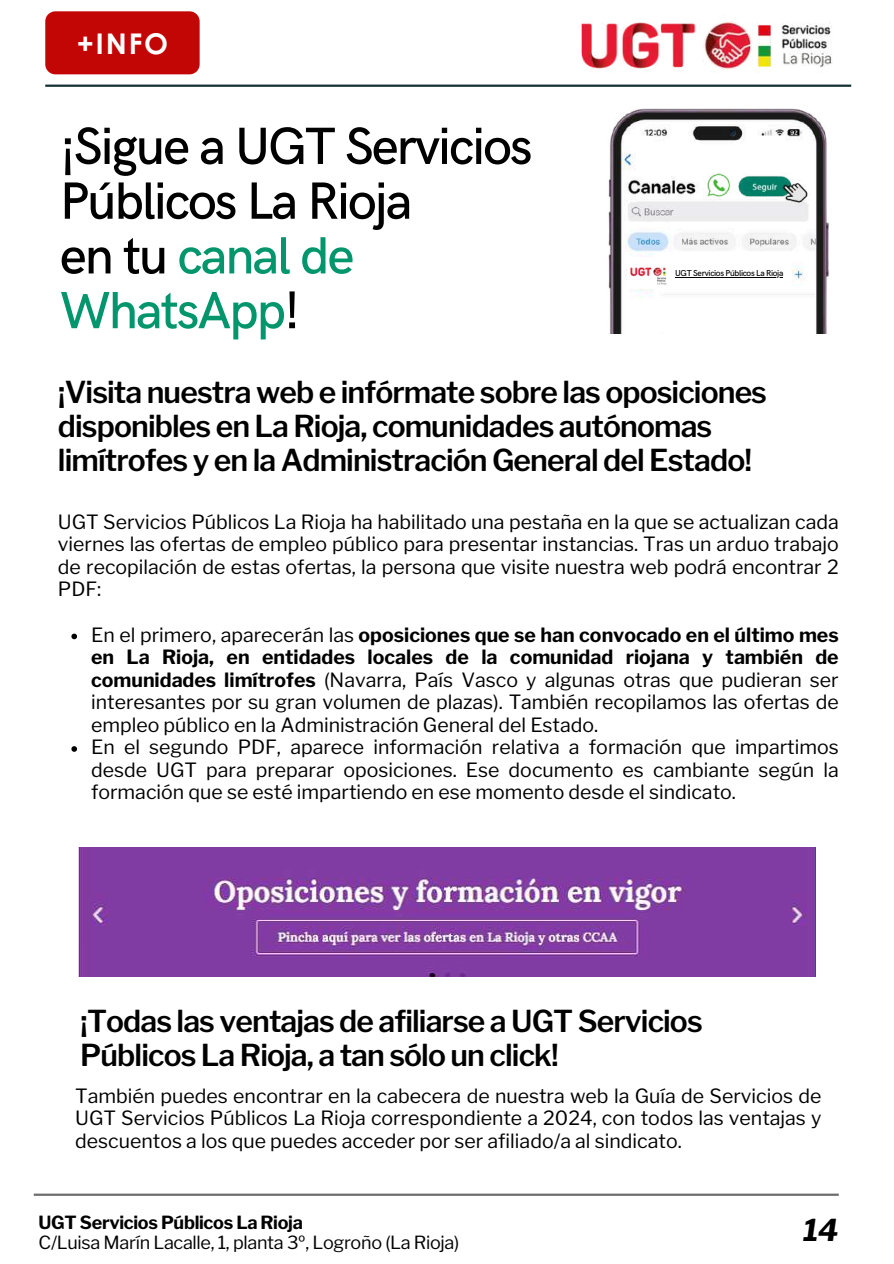
<style>
.page{position:relative;width:894px;height:1264px;background:#fff}
.page>*{position:absolute;margin:0;border:0;box-sizing:border-box;transform-origin:0 0}
.t1{font:500 52.5px/54.8px "HK Grotesk";letter-spacing:-.04em;color:#000}
.t2{font:600 30px/33.8px "Libre Franklin";letter-spacing:-.03em;color:#000}
.t3{font:italic 700 30px "Libre Franklin";color:#000}
.t4{font:700 28.5px "Century Gothic";color:#fff}
.t5{font:19.5px/22.5px "Libre Franklin";color:#000;text-align:justify}
.t6{font:18px "Libre Franklin";letter-spacing:-.015em;color:#020202}
.t7{font:700 18px "Libre Franklin";letter-spacing:-.015em;color:#020202}
.t8{font:500 8.7px "HK Grotesk";letter-spacing:-.04em;color:#000}
.s1{color:#03966c}
.s2{font-weight:700}
</style>
<div class="page">
<img style="left:608px;top:108px;width:221px;height:225px">
<img style="left:691px;top:172px;width:127px;height:36px">
<div style="left:627px;top:257px;width:128px;height:31px;background:#fff"></div>
<img style="left:625px;top:264px;width:42px;height:21px">
<svg style="left:71px;top:633px;width:6px;height:6px"></svg>
<svg style="left:71px;top:746px;width:6px;height:5px"></svg>
<hr style="left:45px;top:85px;width:805px;height:2px;background:#153035">
<img style="left:579px;top:21px;width:254px;height:49px">
<hr style="left:34px;top:1193px;width:804px;height:2px;background:#6d6d6d">
<div style="left:45px;top:11px;width:154px;height:63px;background:#c20605"></div>
<img style="left:78px;top:847px;width:737px;height:129px">
<hr style="left:675px;top:277px;width:108px;height:1px;background:#000">
<h3 class="t4" style="left:77px;top:22px;width:93px">+INFO</h3>
<h1 class="t1" style="left:60px;top:121px;width:474px">¡Sigue a UGT Servicios<br>Públicos La Rioja<br>en tu <span class="s1">canal de<br>WhatsApp</span>!</h1>
<p class="t8" style="left:675px;top:268px;width:110px">UGT Servicios Públicos La Rioja</p>
<h2 class="t2" style="left:58px;top:375px;width:710px">¡Visita nuestra web e infórmate sobre las oposiciones disponibles en La Rioja, comunidades autónomas limítrofes y en la Administración General del Estado!</h2>
<p class="t5" style="left:58px;top:510px;width:782px">UGT Servicios Públicos La Rioja ha habilitado una pestaña en la que se actualizan cada viernes las ofertas de empleo público para presentar instancias. Tras un arduo trabajo de recopilación de estas ofertas, la persona que visite nuestra web podrá encontrar 2<br>PDF:</p>
<p class="t5" style="left:91px;top:623px;width:749px;text-align:left">En el primero, aparecerán las <span class="s2">oposiciones que se han convocado en el último mes en La Rioja, en entidades locales de la comunidad riojana y también de comunidades limítrofes</span> (Navarra, País Vasco y algunas otras que pudieran ser interesantes por su gran volumen de plazas). También recopilamos las ofertas de empleo público en la Administración General del Estado.<br>En el segundo PDF, aparece información relativa a formación que impartimos desde UGT para preparar oposiciones. Ese documento es cambiante según la formación que se esté impartiendo en ese momento desde el sindicato.</p>
<h2 class="t2" style="left:80px;top:1004px;width:624px">¡Todas las ventajas de afiliarse a UGT Servicios<br>Públicos La Rioja, a tan sólo un click!</h2>
<p class="t5" style="left:75px;top:1084px;width:747px">También puedes encontrar en la cabecera de nuestra web la Guía de Servicios de UGT Servicios Públicos La Rioja correspondiente a 2024, con todos las ventajas y descuentos a los que puedes acceder por ser afiliado/a al sindicato.</p>
<p class="t7" style="left:39px;top:1211px;width:266px">UGT Servicios Públicos La Rioja</p>
<p class="t6" style="left:39px;top:1231px;width:422px">C/Luisa Marín Lacalle, 1, planta 3º, Logroño (La Rioja)</p>
<h2 class="t3" style="left:802px;top:1212px;width:37px">14</h2>
</div>
